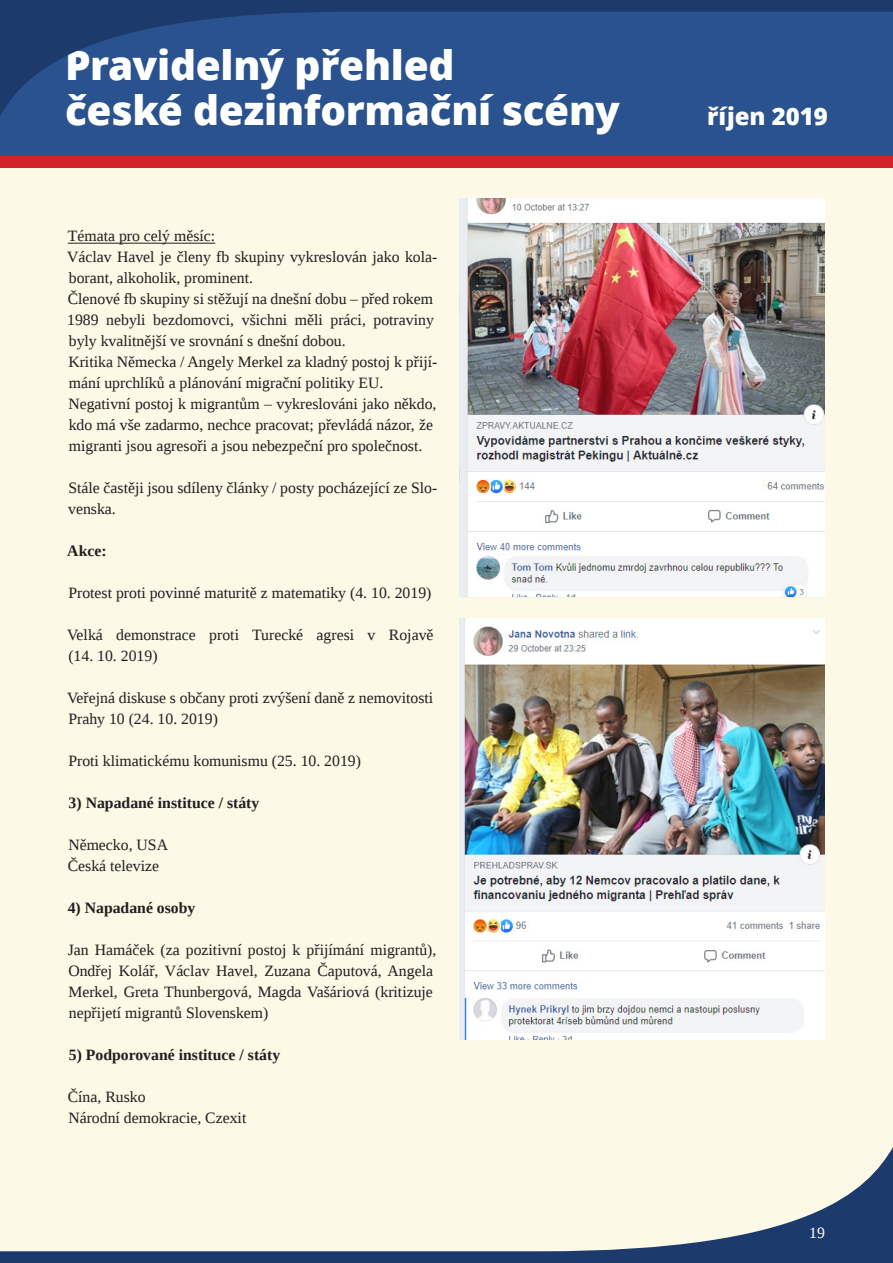
<style>
.page{position:relative;width:893px;height:1263px;background:#fcfae7}
.page>*{position:absolute;margin:0;border:0;box-sizing:border-box;transform-origin:0 0}
.t1{font:800 40.5px/45px "Open Sans";letter-spacing:-.01em;color:#fff}
.t2{font:800 24px "Open Sans";color:#fff}
.t3{font:15.75px/21px "Liberation Serif";color:#231f20}
.t4{font:700 15.75px "Liberation Serif";color:#231f20}
.t5{font:15.75px "Liberation Serif";color:#fff}
</style>
<div class="page">
<div style="left:0;top:0;width:893px;height:156px;background:#2a528f"></div>
<div style="left:0;top:156px;width:893px;height:12px;background:#d2232a"></div>
<svg style="left:0;top:0;width:893px;height:115px"></svg>
<svg style="left:0;top:1147px;width:893px;height:116px"></svg>
<hr style="left:68px;top:243px;width:147px;height:1px;background:#231f20">
<img style="left:459px;top:619px;width:366px;height:420px">
<img style="left:459px;top:199px;width:366px;height:399px">
<h1 class="t1" style="left:65px;top:41px;width:556px">Pravidelný přehled<br>české dezinformační scény</h1>
<p class="t3" style="left:67px;top:225px;width:372px">Témata pro celý měsíc:<br>Václav Havel je členy fb skupiny vykreslován jako kola&shy;borant, alkoholik, prominent.<br>Členové fb skupiny si stěžují na dnešní dobu – před rokem 1989 nebyli bezdomovci, všichni měli práci, potraviny byly kvalitnější ve srovnání s dnešní dobou.<br>Kritika Německa / Angely Merkel za kladný postoj k přijí&shy;mání uprchlíků a plánování migrační politiky EU.<br>Negativní postoj k migrantům – vykreslováni jako někdo, kdo má vše zadarmo, nechce pracovat; převládá názor, že migranti jsou agresoři a jsou nebezpeční pro společnost.</p>
<p class="t3" style="left:68px;top:477px;width:371px">Stále častěji jsou sdíleny články / posty pocházející ze Slo&shy;venska.</p>
<p class="t4" style="left:67px;top:540px;width:41px">Akce:</p>
<p class="t3" style="left:68px;top:582px;width:365px">Protest proti povinné maturitě z matematiky (4. 10. 2019)</p>
<p class="t3" style="left:67px;top:624px;width:368px">Velká demonstrace proti Turecké agresi v Rojavě (14. 10. 2019)</p>
<p class="t3" style="left:67px;top:687px;width:368px">Veřejná diskuse s občany proti zvýšení daně z nemovitosti<br>Prahy 10 (24. 10. 2019)</p>
<p class="t3" style="left:68px;top:750px;width:294px">Proti klimatickému komunismu (25. 10. 2019)</p>
<p class="t4" style="left:69px;top:792px;width:192px">3) Napadané instituce / státy</p>
<p class="t3" style="left:68px;top:834px;width:102px">Německo, USA<br>Česká televize</p>
<p class="t4" style="left:68px;top:897px;width:129px">4) Napadané osoby</p>
<p class="t3" style="left:68px;top:939px;width:370px">Jan Hamáček (za pozitivní postoj k přijímání migrantů), Ondřej Kolář, Václav Havel, Zuzana Čaputová, Angela Merkel, Greta Thunbergová, Magda Vašáriová (kritizuje nepřijetí migrantů Slovenskem)</p>
<p class="t4" style="left:69px;top:1044px;width:213px">5) Podporované instituce / státy</p>
<p class="t3" style="left:68px;top:1086px;width:180px">Čína, Rusko<br>Národní demokracie, Czexit</p>
<h2 class="t2" style="left:707px;top:98px;width:122px">říjen 2019</h2>
<p class="t5" style="left:809px;top:1222px;width:17px">19</p>
</div>
